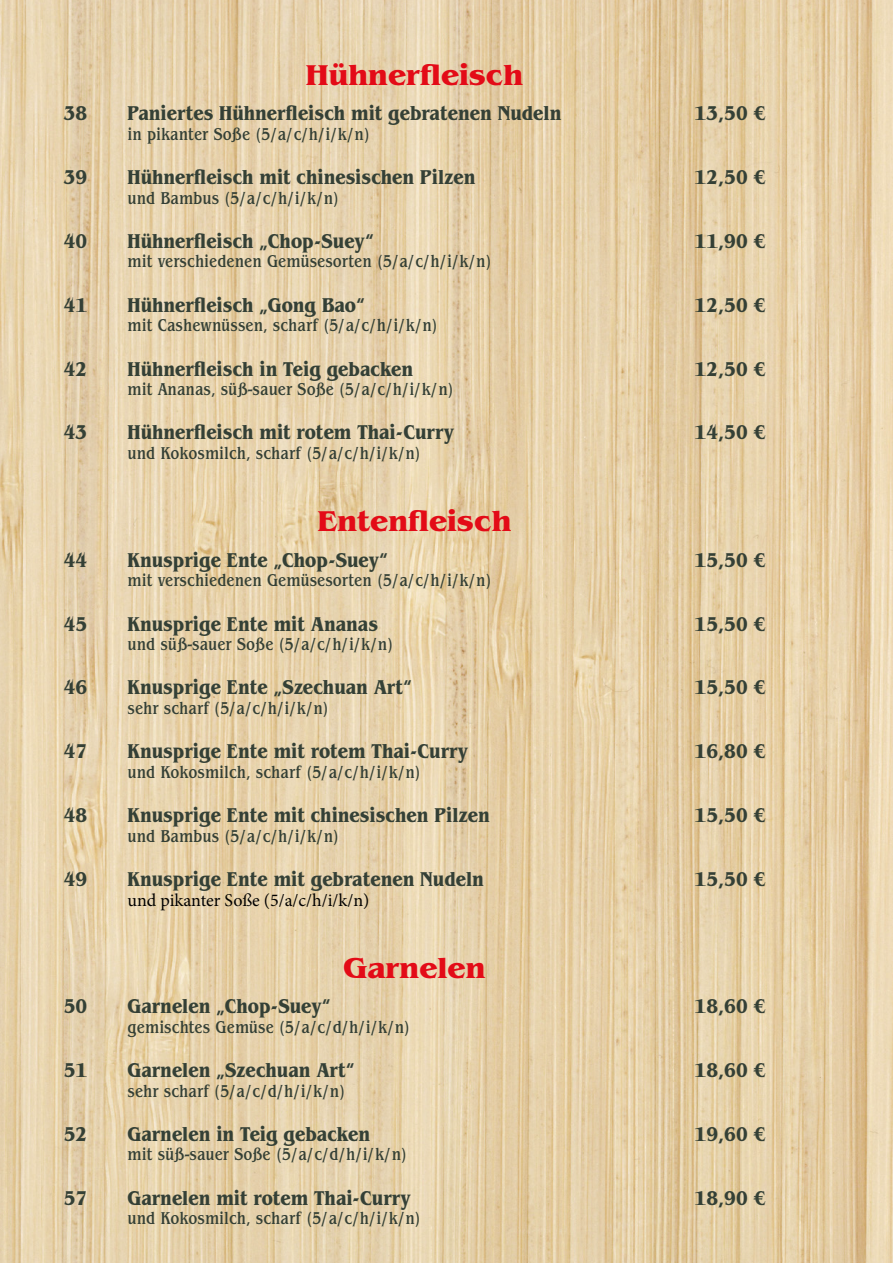
<style>
.page{position:relative;width:893px;height:1263px;background:#fff}
.page>*{position:absolute;margin:0;border:0;box-sizing:border-box;transform-origin:0 0}
.t1{font:700 30px "Benguiat Pro ITC";color:#e30b17}
.t2{font:700 condensed 21px "Benguiat Pro ITC";color:#344036}
.t3{font:500 condensed 18px "Benguiat Pro ITC";color:#344036}
.t4{font:18px "Minion Pro";color:#000}
</style>
<div class="page">
<img style="left:0;top:0;width:893px;height:1263px">
<h1 class="t1" style="left:306px;top:57px;width:219px">Hühnerfleisch</h1>
<p class="t2" style="left:64px;top:101px;width:25px">38</p>
<p class="t2" style="left:128px;top:101px;width:435px">Paniertes Hühnerfleisch mit gebratenen Nudeln</p>
<p class="t2" style="left:695px;top:101px;width:72px">13,50 €</p>
<p class="t3" style="left:128px;top:124px;width:244px">in pikanter Soße (5/a/c/h/i/k/n)</p>
<p class="t2" style="left:64px;top:165px;width:25px">39</p>
<p class="t2" style="left:128px;top:165px;width:350px">Hühnerfleisch mit chinesischen Pilzen</p>
<p class="t2" style="left:695px;top:165px;width:72px">12,50 €</p>
<p class="t3" style="left:128px;top:188px;width:213px">und Bambus (5/a/c/h/i/k/n)</p>
<p class="t2" style="left:64px;top:229px;width:25px">40</p>
<p class="t2" style="left:128px;top:229px;width:248px">Hühnerfleisch „Chop-Suey“</p>
<p class="t2" style="left:695px;top:229px;width:72px">11,90 €</p>
<p class="t3" style="left:128px;top:251px;width:365px">mit verschiedenen Gemüsesorten (5/a/c/h/i/k/n)</p>
<p class="t2" style="left:64px;top:292px;width:25px">41</p>
<p class="t2" style="left:128px;top:292px;width:239px">Hühnerfleisch „Gong Bao“</p>
<p class="t2" style="left:695px;top:292px;width:72px">12,50 €</p>
<p class="t3" style="left:128px;top:315px;width:312px">mit Cashewnüssen, scharf (5/a/c/h/i/k/n)</p>
<p class="t2" style="left:64px;top:356px;width:25px">42</p>
<p class="t2" style="left:128px;top:356px;width:287px">Hühnerfleisch in Teig gebacken</p>
<p class="t2" style="left:695px;top:356px;width:72px">12,50 €</p>
<p class="t3" style="left:128px;top:379px;width:327px">mit Ananas, süß-sauer Soße (5/a/c/h/i/k/n)</p>
<p class="t2" style="left:64px;top:420px;width:25px">43</p>
<p class="t2" style="left:128px;top:420px;width:328px">Hühnerfleisch mit rotem Thai-Curry</p>
<p class="t2" style="left:695px;top:420px;width:72px">14,50 €</p>
<p class="t3" style="left:128px;top:443px;width:295px">und Kokosmilch, scharf (5/a/c/h/i/k/n)</p>
<h1 class="t1" style="left:318px;top:504px;width:195px">Entenfleisch</h1>
<p class="t2" style="left:64px;top:548px;width:25px">44</p>
<p class="t2" style="left:128px;top:548px;width:262px">Knusprige Ente „Chop-Suey“</p>
<p class="t2" style="left:695px;top:548px;width:72px">15,50 €</p>
<p class="t3" style="left:128px;top:570px;width:365px">mit verschiedenen Gemüsesorten (5/a/c/h/i/k/n)</p>
<p class="t2" style="left:64px;top:611px;width:25px">45</p>
<p class="t2" style="left:128px;top:611px;width:252px">Knusprige Ente mit Ananas</p>
<p class="t2" style="left:695px;top:611px;width:72px">15,50 €</p>
<p class="t3" style="left:128px;top:634px;width:267px">und süß-sauer Soße (5/a/c/h/i/k/n)</p>
<p class="t2" style="left:64px;top:675px;width:25px">46</p>
<p class="t2" style="left:128px;top:675px;width:286px">Knusprige Ente „Szechuan Art“</p>
<p class="t2" style="left:695px;top:675px;width:72px">15,50 €</p>
<p class="t3" style="left:128px;top:698px;width:203px">sehr scharf (5/a/c/h/i/k/n)</p>
<p class="t2" style="left:64px;top:739px;width:25px">47</p>
<p class="t2" style="left:128px;top:739px;width:342px">Knusprige Ente mit rotem Thai-Curry</p>
<p class="t2" style="left:695px;top:739px;width:72px">16,80 €</p>
<p class="t3" style="left:128px;top:762px;width:295px">und Kokosmilch, scharf (5/a/c/h/i/k/n)</p>
<p class="t2" style="left:64px;top:803px;width:25px">48</p>
<p class="t2" style="left:128px;top:803px;width:364px">Knusprige Ente mit chinesischen Pilzen</p>
<p class="t2" style="left:695px;top:803px;width:72px">15,50 €</p>
<p class="t3" style="left:128px;top:825px;width:213px">und Bambus (5/a/c/h/i/k/n)</p>
<p class="t2" style="left:64px;top:866px;width:25px">49</p>
<p class="t2" style="left:128px;top:866px;width:358px">Knusprige Ente mit gebratenen Nudeln</p>
<p class="t2" style="left:695px;top:866px;width:72px">15,50 €</p>
<p class="t4" style="left:128px;top:888px;width:243px">und pikanter Soße (5/a/c/h/i/k/n)</p>
<h1 class="t1" style="left:343px;top:950px;width:144px">Garnelen</h1>
<p class="t2" style="left:64px;top:994px;width:25px">50</p>
<p class="t2" style="left:128px;top:994px;width:205px">Garnelen „Chop-Suey“</p>
<p class="t2" style="left:695px;top:994px;width:72px">18,60 €</p>
<p class="t3" style="left:128px;top:1017px;width:284px">gemischtes Gemüse (5/a/c/d/h/i/k/n)</p>
<p class="t2" style="left:64px;top:1058px;width:25px">51</p>
<p class="t2" style="left:128px;top:1058px;width:228px">Garnelen „Szechuan Art“</p>
<p class="t2" style="left:695px;top:1058px;width:72px">18,60 €</p>
<p class="t3" style="left:128px;top:1081px;width:219px">sehr scharf (5/a/c/d/h/i/k/n)</p>
<p class="t2" style="left:64px;top:1122px;width:25px">52</p>
<p class="t2" style="left:128px;top:1122px;width:244px">Garnelen in Teig gebacken</p>
<p class="t2" style="left:695px;top:1122px;width:72px">19,60 €</p>
<p class="t3" style="left:128px;top:1144px;width:281px">mit süß-sauer Soße (5/a/c/d/h/i/k/n)</p>
<p class="t2" style="left:64px;top:1185px;width:25px">57</p>
<p class="t2" style="left:128px;top:1185px;width:284px">Garnelen mit rotem Thai-Curry</p>
<p class="t2" style="left:695px;top:1185px;width:72px">18,90 €</p>
<p class="t3" style="left:128px;top:1208px;width:295px">und Kokosmilch, scharf (5/a/c/h/i/k/n)</p>
</div>
